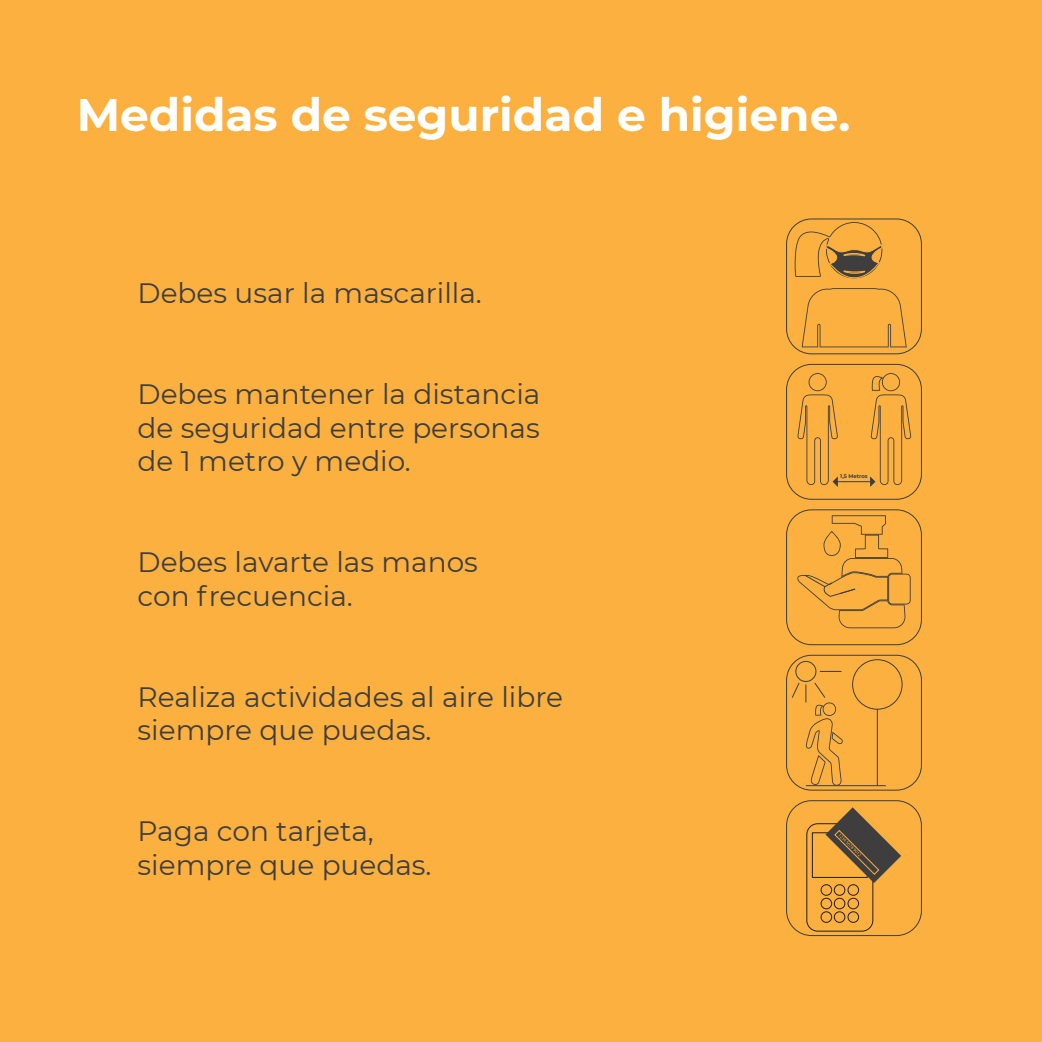
<style>
.page{position:relative;width:1042px;height:1042px;background:#fbb03f}
.page>*{position:absolute;margin:0;border:0;box-sizing:border-box;transform-origin:0 0}
.t1{font:700 45.5px "Montserrat";color:#fff}
.t2{font:28px/33.6px "Montserrat";color:#3e3e3f}
.t3{font:700 5.25px "Montserrat";color:#3e3e3f}
</style>
<div class="page">
<svg style="left:801px;top:288px;width:106px;height:59px"></svg>
<svg style="left:794px;top:222px;width:89px;height:57px"></svg>
<hr style="left:837px;top:481px;width:34px;height:1px;background:#3e3e3f">
<svg style="left:797px;top:373px;width:41px;height:114px"></svg>
<svg style="left:870px;top:373px;width:41px;height:114px"></svg>
<svg style="left:794px;top:515px;width:116px;height:113px"></svg>
<div style="left:786px;top:218px;width:136px;height:136px;border:1px solid #3e3e3f;border-radius:25px"></div>
<div style="left:786px;top:364px;width:136px;height:136px;border:1px solid #3e3e3f;border-radius:25px"></div>
<div style="left:786px;top:509px;width:136px;height:136px;border:1px solid #3e3e3f;border-radius:25px"></div>
<div style="left:786px;top:655px;width:136px;height:135px;border:1px solid #3e3e3f;border-radius:25px"></div>
<div style="left:786px;top:800px;width:136px;height:136px;border:1px solid #3e3e3f;border-radius:25px"></div>
<hr style="left:806px;top:785px;width:80px;height:1px;background:#3e3e3f">
<hr style="left:877px;top:709px;width:1px;height:76px;background:#3e3e3f">
<div style="left:852px;top:659px;width:50px;height:50px;border:1px solid #3e3e3f;border-radius:50%"></div>
<div style="left:795px;top:661px;width:21px;height:21px;border:1px solid #3e3e3f;border-radius:50%"></div>
<svg style="left:791px;top:682px;width:52px;height:103px"></svg>
<svg style="left:820px;top:671px;width:21px;height:1px"></svg>
<div style="left:806px;top:823px;width:67px;height:108px;border:1px solid #231f20;border-radius:11px"></div>
<div style="left:812px;top:832px;width:56px;height:46px;border:1px solid #231f20"></div>
<div style="left:820px;top:884px;width:12px;height:12px;border:1px solid #231f20;border-radius:50%"></div>
<div style="left:834px;top:884px;width:11px;height:12px;border:1px solid #231f20;border-radius:50%"></div>
<div style="left:847px;top:884px;width:12px;height:12px;border:1px solid #231f20;border-radius:50%"></div>
<div style="left:820px;top:898px;width:12px;height:11px;border:1px solid #231f20;border-radius:50%"></div>
<div style="left:834px;top:898px;width:11px;height:11px;border:1px solid #231f20;border-radius:50%"></div>
<div style="left:847px;top:898px;width:12px;height:11px;border:1px solid #231f20;border-radius:50%"></div>
<div style="left:820px;top:911px;width:12px;height:12px;border:1px solid #231f20;border-radius:50%"></div>
<div style="left:834px;top:911px;width:11px;height:12px;border:1px solid #231f20;border-radius:50%"></div>
<div style="left:847px;top:911px;width:12px;height:12px;border:1px solid #231f20;border-radius:50%"></div>
<svg style="left:825px;top:807px;width:76px;height:76px"></svg>
<h1 class="t1" style="left:77px;top:82px;width:775px">Medidas de seguridad e higiene.</h1>
<p class="t2" style="left:138px;top:275px;width:346px">Debes usar la mascarilla.</p>
<p class="t2" style="left:138px;top:376px;width:404px;text-align:justify">Debes mantener la distancia de seguridad entre personas de 1 metro y medio.</p>
<p class="t2" style="left:138px;top:544px;width:342px">Debes lavarte las manos con frecuencia.</p>
<p class="t2" style="left:138px;top:679px;width:427px">Realiza actividades al aire libre siempre que puedas.</p>
<p class="t2" style="left:138px;top:813px;width:295px">Paga con tarjeta, siempre que puedas.</p>
<p class="t3" style="left:840px;top:472px;width:29px">1,5 Metros</p>
</div>
